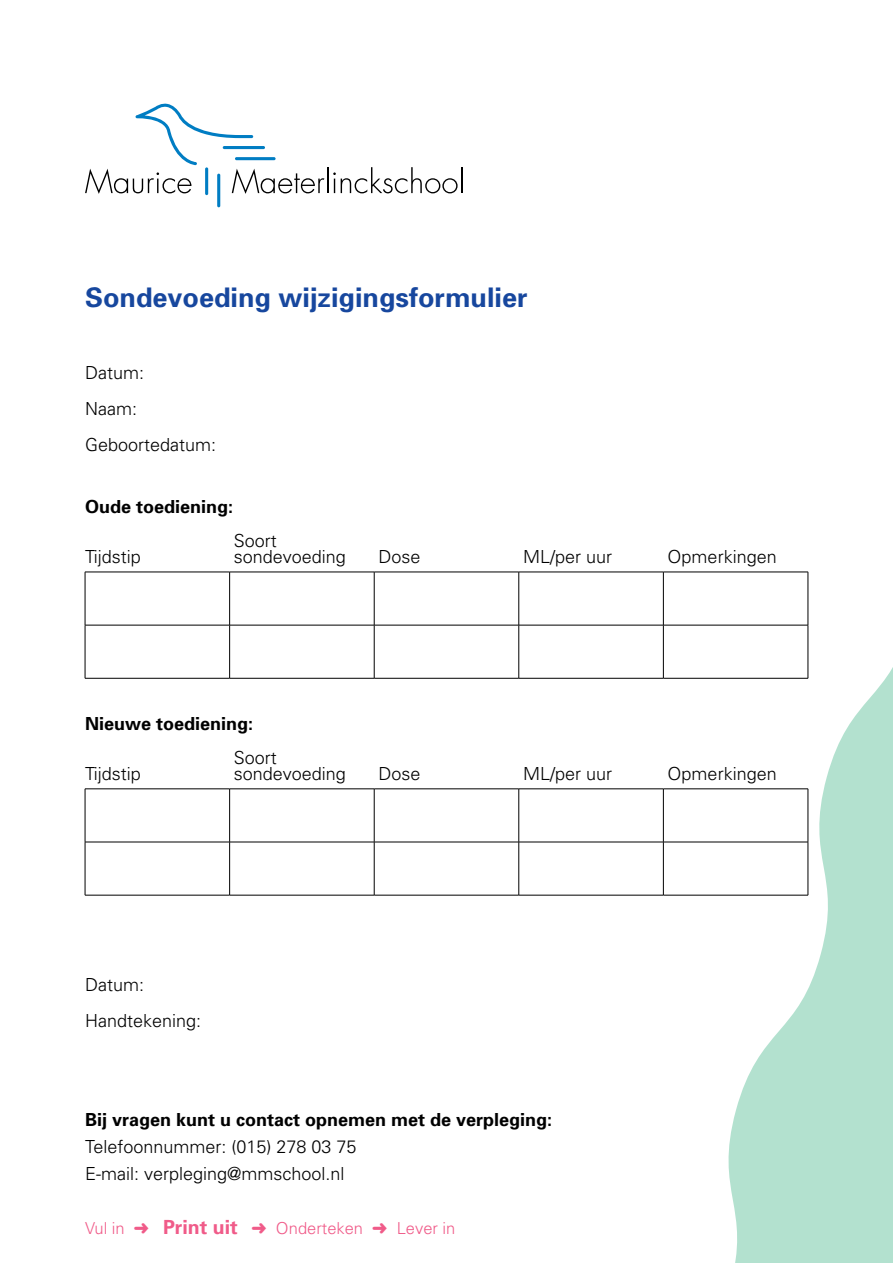
<style>
.page{position:relative;width:893px;height:1263px;background:#fff}
.page>*{position:absolute;margin:0;border:0;box-sizing:border-box;transform-origin:0 0}
.t1{font:700 27px "Univers";color:#17479e}
.t2{font:300 18px/36px "Univers";color:#000}
.t3{font:700 18px "Univers";color:#000}
.t4{font:300 16.5px "Univers";color:#f05b89}
.s1{font-weight:700;font-size:19.5px}
</style>
<div class="page">
<svg style="left:644px;top:571px;width:249px;height:692px"></svg>
<hr style="left:85px;top:572px;width:145px;height:1px;background:#000">
<hr style="left:85px;top:572px;width:1px;height:53px;background:#000">
<hr style="left:230px;top:572px;width:144px;height:1px;background:#000">
<hr style="left:229px;top:572px;width:1px;height:53px;background:#000">
<hr style="left:374px;top:572px;width:145px;height:1px;background:#000">
<hr style="left:374px;top:572px;width:1px;height:53px;background:#000">
<hr style="left:519px;top:572px;width:144px;height:1px;background:#000">
<hr style="left:518px;top:572px;width:1px;height:53px;background:#000">
<hr style="left:663px;top:572px;width:145px;height:1px;background:#000">
<hr style="left:663px;top:572px;width:1px;height:53px;background:#000">
<hr style="left:808px;top:572px;width:1px;height:53px;background:#000">
<hr style="left:85px;top:625px;width:145px;height:1px;background:#000">
<hr style="left:85px;top:625px;width:1px;height:53px;background:#000">
<hr style="left:230px;top:625px;width:144px;height:1px;background:#000">
<hr style="left:229px;top:625px;width:1px;height:53px;background:#000">
<hr style="left:374px;top:625px;width:145px;height:1px;background:#000">
<hr style="left:374px;top:625px;width:1px;height:53px;background:#000">
<hr style="left:519px;top:625px;width:144px;height:1px;background:#000">
<hr style="left:518px;top:625px;width:1px;height:53px;background:#000">
<hr style="left:663px;top:625px;width:145px;height:1px;background:#000">
<hr style="left:663px;top:625px;width:1px;height:53px;background:#000">
<hr style="left:808px;top:625px;width:1px;height:53px;background:#000">
<hr style="left:85px;top:678px;width:145px;height:1px;background:#000">
<hr style="left:230px;top:678px;width:144px;height:1px;background:#000">
<hr style="left:374px;top:678px;width:145px;height:1px;background:#000">
<hr style="left:519px;top:678px;width:144px;height:1px;background:#000">
<hr style="left:663px;top:678px;width:145px;height:1px;background:#000">
<hr style="left:85px;top:788px;width:145px;height:1px;background:#000">
<hr style="left:85px;top:789px;width:1px;height:53px;background:#000">
<hr style="left:230px;top:788px;width:144px;height:1px;background:#000">
<hr style="left:229px;top:789px;width:1px;height:53px;background:#000">
<hr style="left:374px;top:788px;width:145px;height:1px;background:#000">
<hr style="left:374px;top:789px;width:1px;height:53px;background:#000">
<hr style="left:519px;top:788px;width:144px;height:1px;background:#000">
<hr style="left:518px;top:789px;width:1px;height:53px;background:#000">
<hr style="left:663px;top:788px;width:145px;height:1px;background:#000">
<hr style="left:663px;top:789px;width:1px;height:53px;background:#000">
<hr style="left:808px;top:789px;width:1px;height:53px;background:#000">
<hr style="left:85px;top:842px;width:145px;height:1px;background:#000">
<hr style="left:85px;top:842px;width:1px;height:53px;background:#000">
<hr style="left:230px;top:842px;width:144px;height:1px;background:#000">
<hr style="left:229px;top:842px;width:1px;height:53px;background:#000">
<hr style="left:374px;top:842px;width:145px;height:1px;background:#000">
<hr style="left:374px;top:842px;width:1px;height:53px;background:#000">
<hr style="left:519px;top:842px;width:144px;height:1px;background:#000">
<hr style="left:518px;top:842px;width:1px;height:53px;background:#000">
<hr style="left:663px;top:842px;width:145px;height:1px;background:#000">
<hr style="left:663px;top:842px;width:1px;height:53px;background:#000">
<hr style="left:808px;top:842px;width:1px;height:53px;background:#000">
<hr style="left:85px;top:895px;width:145px;height:1px;background:#000">
<hr style="left:230px;top:895px;width:144px;height:1px;background:#000">
<hr style="left:374px;top:895px;width:145px;height:1px;background:#000">
<hr style="left:519px;top:895px;width:144px;height:1px;background:#000">
<hr style="left:663px;top:895px;width:145px;height:1px;background:#000">
<svg style="left:85px;top:103px;width:377px;height:91px"></svg>
<hr style="left:205px;top:167px;width:3px;height:28px;background:#007dc3;border-radius:2px">
<hr style="left:217px;top:174px;width:3px;height:33px;background:#007dc3;border-radius:2px">
<h1 class="t1" style="left:85px;top:280px;width:444px">Sondevoeding wijzigingsformulier</h1>
<p class="t2" style="left:85px;top:354px;width:133px">Datum:<br>Naam:<br>Geboortedatum:</p>
<p class="t3" style="left:85px;top:495px;width:150px">Oude toediening:</p>
<p class="t2" style="left:85px;top:538px;width:57px">Tijdstip</p>
<p class="t2" style="left:234px;top:532px;width:114px;line-height:16.5px">Soort sondevoeding</p>
<p class="t2" style="left:378px;top:538px;width:44px">Dose</p>
<p class="t2" style="left:523px;top:538px;width:91px">ML/per uur</p>
<p class="t2" style="left:668px;top:538px;width:111px">Opmerkingen</p>
<p class="t3" style="left:85px;top:712px;width:170px">Nieuwe toediening:</p>
<p class="t2" style="left:85px;top:755px;width:57px">Tijdstip</p>
<p class="t2" style="left:234px;top:749px;width:114px;line-height:16.5px">Soort sondevoeding</p>
<p class="t2" style="left:378px;top:755px;width:44px">Dose</p>
<p class="t2" style="left:523px;top:755px;width:91px">ML/per uur</p>
<p class="t2" style="left:668px;top:755px;width:111px">Opmerkingen</p>
<p class="t2" style="left:85px;top:966px;width:118px">Datum:<br>Handtekening:</p>
<p class="t3" style="left:85px;top:1108px;width:469px">Bij vragen kunt u contact opnemen met de verpleging:</p>
<p class="t2" style="left:85px;top:1133px;width:273px;line-height:27px">Telefoonnummer: (015) 278 03 75<br>E-mail: verpleging@mmschool.nl</p>
<p class="t4" style="left:85px;top:1218px;width:372px">Vul in ➜ <span class="s1">Print uit</span> ➜ Onderteken ➜ Lever in</p>
</div>
